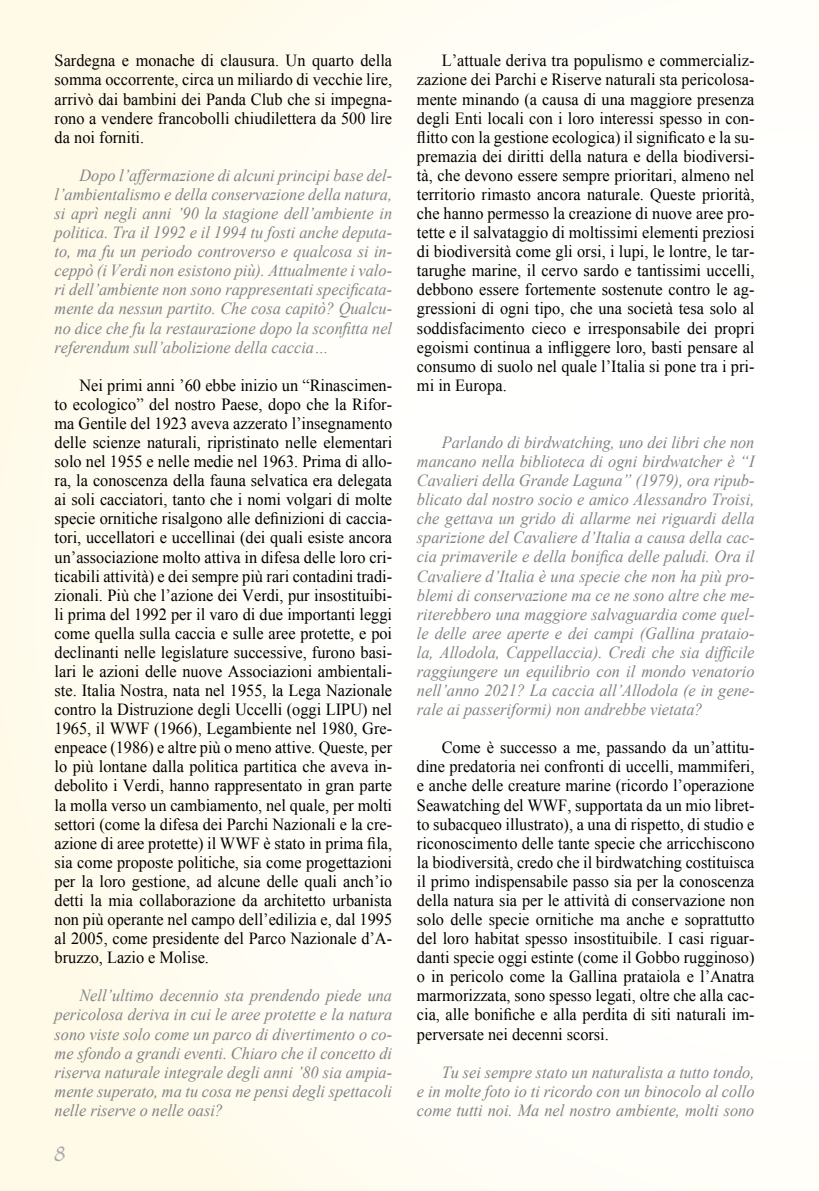
<style>
.page{position:relative;width:819px;height:1191px;background:#fff}
.page>*{position:absolute;margin:0;border:0;box-sizing:border-box;transform-origin:0 0}
.t1{font:22.75px "Papyrus Plain";color:#a7a9ac}
.t2{font:16.97px/19.1px "Times New Roman";color:#000;text-align:justify;scale:.96 1}
.t3{font:italic 16.97px/19.1px "Times New Roman";color:#808285;text-align:justify;scale:.96 1}
</style>
<div class="page">
<div style="left:0;top:0;width:819px;height:1191px;background:linear-gradient(to right,#fffbec,#fff)"></div>
<p class="t2" style="left:55px;top:51px;width:353px">Sardegna e monache di clausura. Un quarto della somma occorrente, circa un miliardo di vecchie lire, arrivò dai bambini dei Panda Club che si impegna&shy;rono a vendere francobolli chiudilettera da 500 lire da noi forniti.</p>
<p class="t3" style="left:55px;top:165px;width:353px;text-indent:25px">Dopo l’affermazione di alcuni principi base del&shy;l’ambientalismo e della conservazione della natura, si aprì negli anni ’90 la stagione dell’ambiente in politica. Tra il 1992 e il 1994 tu fosti anche deputa&shy;to, ma fu un periodo controverso e qualcosa si in&shy;ceppò (i Verdi non esistono più). Attualmente i valo&shy;ri dell’ambiente non sono rappresentati specificata&shy;mente da nessun partito. Che cosa capitò? Qualcu&shy;no dice che fu la restaurazione dopo la sconfitta nel referendum sull’abolizione della caccia…</p>
<p class="t2" style="left:55px;top:375px;width:353px;text-indent:25px">Nei primi anni ’60 ebbe inizio un “Rinascimen&shy;to ecologico” del nostro Paese, dopo che la Rifor&shy;ma Gentile del 1923 aveva azzerato l’insegnamento delle scienze naturali, ripristinato nelle elementari solo nel 1955 e nelle medie nel 1963. Prima di allo&shy;ra, la conoscenza della fauna selvatica era delegata ai soli cacciatori, tanto che i nomi volgari di molte specie ornitiche risalgono alle definizioni di caccia&shy;tori, uccellatori e uccellinai (dei quali esiste ancora un’associazione molto attiva in difesa delle loro cri&shy;ticabili attività) e dei sempre più rari contadini tradi&shy;zionali. Più che l’azione dei Verdi, pur insostituibi&shy;li prima del 1992 per il varo di due importanti leggi come quella sulla caccia e sulle aree protette, e poi declinanti nelle legislature successive, furono basi&shy;lari le azioni delle nuove Associazioni ambientali&shy;ste. Italia Nostra, nata nel 1955, la Lega Nazionale contro la Distruzione degli Uccelli (oggi LIPU) nel 1965, il WWF (1966), Legambiente nel 1980, Gre&shy;enpeace (1986) e altre più o meno attive. Queste, per lo più lontane dalla politica partitica che aveva in&shy;debolito i Verdi, hanno rappresentato in gran parte la molla verso un cambiamento, nel quale, per molti settori (come la difesa dei Parchi Nazionali e la cre&shy;azione di aree protette) il WWF è stato in prima fila, sia come proposte politiche, sia come progettazioni per la loro gestione, ad alcune delle quali anch’io detti la mia collaborazione da architetto urbanista non più operante nel campo dell’edilizia e, dal 1995 al 2005, come presidente del Parco Nazionale d’A&shy;bruzzo, Lazio e Molise.</p>
<p class="t3" style="left:55px;top:985px;width:353px;text-indent:25px">Nell’ultimo decennio sta prendendo piede una pericolosa deriva in cui le aree protette e la natura sono viste solo come un parco di divertimento o co&shy;me sfondo a grandi eventi. Chiaro che il concetto di riserva naturale integrale degli anni ’80 sia ampia&shy;mente superato, ma tu cosa ne pensi degli spettacoli nelle riserve o nelle oasi?</p>
<h1 class="t1" style="left:55px;top:1139px;width:13px">8</h1>
<p class="t2" style="left:417px;top:51px;width:353px;text-indent:25px">L’attuale deriva tra populismo e commercializ&shy;zazione dei Parchi e Riserve naturali sta pericolosa&shy;mente minando (a causa di una maggiore presenza degli Enti locali con i loro interessi spesso in con&shy;flitto con la gestione ecologica) il significato e la su&shy;premazia dei diritti della natura e della biodiversi&shy;tà, che devono essere sempre prioritari, almeno nel territorio rimasto ancora naturale. Queste priorità, che hanno permesso la creazione di nuove aree pro&shy;tette e il salvataggio di moltissimi elementi preziosi di biodiversità come gli orsi, i lupi, le lontre, le tar&shy;tarughe marine, il cervo sardo e tantissimi uccelli, debbono essere fortemente sostenute contro le ag&shy;gressioni di ogni tipo, che una società tesa solo al soddisfacimento cieco e irresponsabile dei propri egoismi continua a infliggere loro, basti pensare al consumo di suolo nel quale l’Italia si pone tra i pri&shy;mi in Europa.</p>
<p class="t3" style="left:417px;top:432px;width:353px;text-indent:25px">Parlando di birdwatching, uno dei libri che non mancano nella biblioteca di ogni birdwatcher è “I Cavalieri della Grande Laguna” (1979), ora ripub&shy;blicato dal nostro socio e amico Alessandro Troisi, che gettava un grido di allarme nei riguardi della sparizione del Cavaliere d’Italia a causa della cac&shy;cia primaverile e della bonifica delle paludi. Ora il Cavaliere d’Italia è una specie che non ha più pro&shy;blemi di conservazione ma ce ne sono altre che me&shy;riterebbero una maggiore salvaguardia come quel&shy;le delle aree aperte e dei campi (Gallina prataio&shy;la, Allodola, Cappellaccia). Credi che sia difficile raggiungere un equilibrio con il mondo venatorio nell’anno 2021? La caccia all’Allodola (e in gene&shy;rale ai passeriformi) non andrebbe vietata?</p>
<p class="t2" style="left:417px;top:738px;width:353px;text-indent:25px">Come è successo a me, passando da un’attitu&shy;dine predatoria nei confronti di uccelli, mammiferi, e anche delle creature marine (ricordo l’operazione Seawatching del WWF, supportata da un mio libret&shy;to subacqueo illustrato), a una di rispetto, di studio e riconoscimento delle tante specie che arricchiscono la biodiversità, credo che il birdwatching costituisca il primo indispensabile passo sia per la conoscenza della natura sia per le attività di conservazione non solo delle specie ornitiche ma anche e soprattutto del loro habitat spesso insostituibile. I casi riguar&shy;danti specie oggi estinte (come il Gobbo rugginoso) o in pericolo come la Gallina prataiola e l’Anatra marmorizzata, sono spesso legati, oltre che alla cac&shy;cia, alle bonifiche e alla perdita di siti naturali im&shy;perversate nei decenni scorsi.</p>
<p class="t3" style="left:417px;top:1062px;width:353px;text-indent:25px">Tu sei sempre stato un naturalista a tutto tondo, e in molte foto io ti ricordo con un binocolo al collo come tutti noi. Ma nel nostro ambiente, molti sono</p>
</div>
